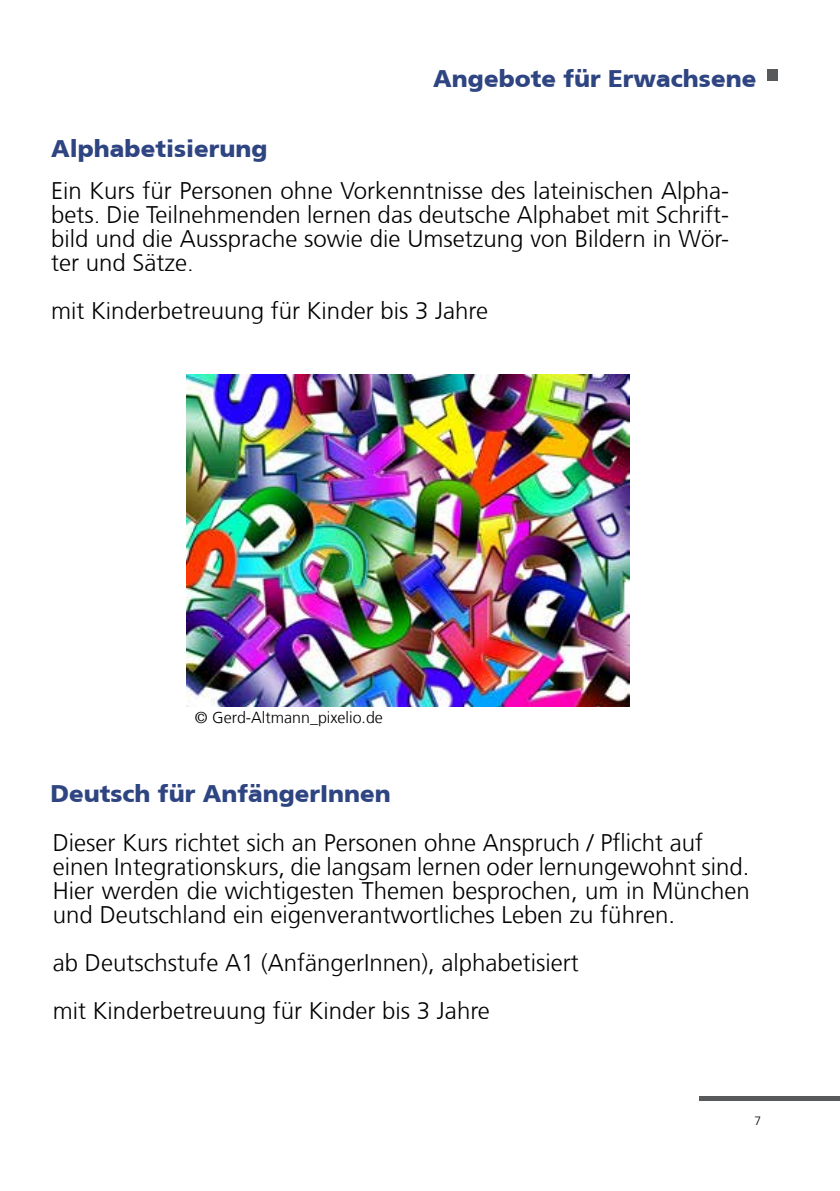
<style>
.page{position:relative;width:840px;height:1191px;background:#fff}
.page>*{position:absolute;margin:0;border:0;box-sizing:border-box;transform-origin:0 0}
.t1{font:300 24px/24px "Frutiger LT";color:#000}
.t2{font:300 24px/24px "Frutiger CE";color:#000;text-align:justify}
.t3{font:900 24px "Frutiger CE";color:#2e4582}
.t4{font:300 16px "Frutiger LT";color:#000}
.t5{font:300 12px "Frutiger LT";color:#000}
</style>
<div class="page">
<hr style="left:698px;top:1096px;width:141px;height:4px;background:#58595b">
<div style="left:767px;top:69px;width:10px;height:11px;background:#58595b"></div>
<img style="left:186px;top:375px;width:443px;height:331px">
<p class="t3" style="left:433px;top:64px;width:324px">Angebote für Erwachsene</p>
<p class="t3" style="left:51px;top:134px;width:218px">Alphabetisierung</p>
<p class="t2" style="left:51px;top:179px;width:679px">Ein Kurs für Personen ohne Vorkenntnisse des lateinischen Alpha&shy;bets. Die Teilnehmenden lernen das deutsche Alphabet mit Schrift&shy;bild und die Aussprache sowie die Umsetzung von Bildern in Wör&shy;ter und Sätze.</p>
<p class="t2" style="left:51px;top:299px;width:438px">mit Kinderbetreuung für Kinder bis 3 Jahre</p>
<p class="t4" style="left:195px;top:708px;width:189px">© Gerd-Altmann_pixelio.de</p>
<p class="t3" style="left:50px;top:779px;width:342px">Deutsch für AnfängerInnen</p>
<p class="t1" style="left:53px;top:831px;width:698px">Dieser Kurs richtet sich an Personen ohne Anspruch / Pflicht auf einen Integrationskurs, die langsam lernen oder lernungewohnt sind.<br>Hier werden die wichtigesten Themen besprochen, um in München und Deutschland ein eigenverantwortliches Leben zu führen.</p>
<p class="t1" style="left:53px;top:951px;width:527px">ab Deutschstufe A1 (AnfängerInnen), alphabetisiert</p>
<p class="t2" style="left:53px;top:998px;width:438px">mit Kinderbetreuung für Kinder bis 3 Jahre</p>
<p class="t5" style="left:754px;top:1113px;width:8px">7</p>
</div>
